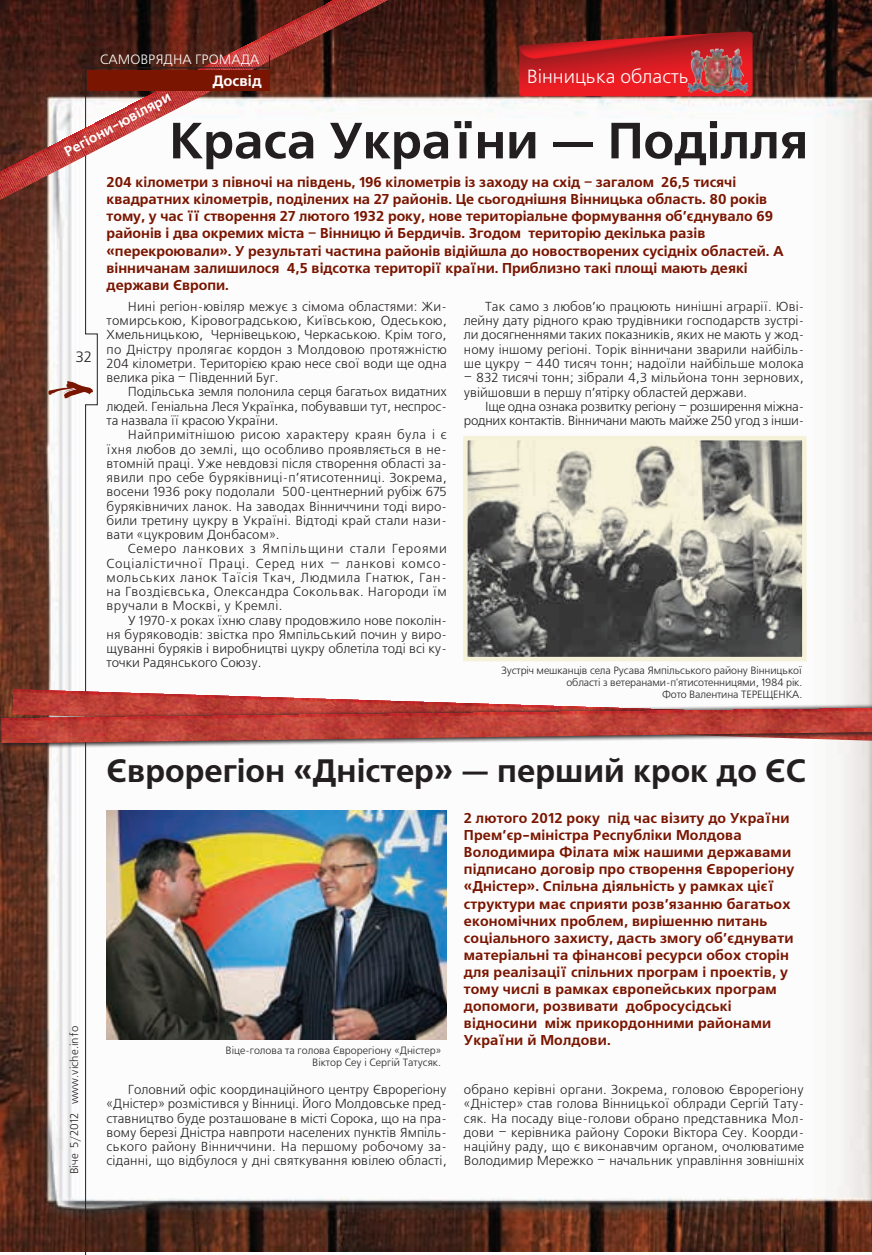
<style>
.page{position:relative;width:872px;height:1255px;background:#fff}
.page>*{position:absolute;margin:0;border:0;box-sizing:border-box;transform-origin:0 0}
.t1{font:700 50.7px "Free Set C";color:#231f20}
.t2{font:700 32.4px "Free Set C";color:#231f20}
.t3{font:19.05px "Free Set C";color:#fff}
.rubrica_left{font:700 15px "Free Set C";color:#fff}
.foto{font:15px "Free Set C";color:#231f20}
.vrez{font:700 14.25px/17.1px "Free Set C";letter-spacing:.01em;color:#791500}
.vrez-2{font:700 14.25px "Free Set C";color:#fff}
.rubrica_right{font:13.5px "Free Set C";color:#fff}
.text_freeset{font:13.05px/14.2px "Free Set C";color:#231f20;text-align:justify}
.text_freeset-2{font:13.05px/14.2px "Free Set C";letter-spacing:-.02em;color:#231f20;text-align:right}
.t4{font:11.25px "Free Set C";color:#231f20}
.foto-2{font:10.5px/12px "Free Set C";letter-spacing:-.01em;color:#231f20;text-align:right}
</style>
<div class="page">
<img style="left:0;top:0;width:872px;height:1251px">
<div style="left:0;top:689px;width:872px;height:60px;background:#231f20;opacity:.75"></div>
<div style="left:0;top:703px;width:872px;height:46px;background:#231f20;opacity:.75"></div>
<img style="left:1px;top:706px;width:871px;height:37px">
<svg style="left:519px;top:32px;width:233px;height:64px;background:#c01c20"></svg>
<img style="left:687px;top:48px;width:62px;height:48px">
<img style="left:0;top:0;width:388px;height:200px">
<img style="left:468px;top:441px;width:333px;height:215px">
<div style="left:463px;top:436px;width:343px;height:225px;border:4px solid #f6f2d9"></div>
<img style="left:270px;top:810px;width:177px;height:229px">
<svg style="left:48px;top:55px;width:222px;height:1199px"></svg>
<div style="left:87px;top:70px;width:183px;height:20px;background:#791500"></div>
<p class="rubrica_right" style="left:100px;top:52px;width:161px">САМОВРЯДНА ГРОМАДА</p>
<p class="rubrica_left" style="left:212px;top:72px;width:51px">Досвід</p>
<p class="vrez-2" style="left:61px;top:145px;width:120px;rotate:-28deg">Регіони-ювіляри</p>
<p class="t3" style="left:527px;top:66px;width:164px">Вінницька область</p>
<p class="t1" style="left:169px;top:112px;width:640px">Краса України — Поділля</p>
<p class="foto" style="left:76px;top:349px;width:18px">32</p>
<p class="vrez" style="left:107px;top:174px;width:679px">204 кілометри з півночі на південь, 196 кілометрів із заходу на схід – загалом 26,5 тисячі квадратних кілометрів, поділених на 27 районів. Це сьогоднішня Вінницька область. 80 років тому, у час її створення 27 лютого 1932 року, нове територіальне формування об’єднувало 69 районів і два окремих міста – Вінницю й Бердичів. Згодом територію декілька разів «перекроювали». У результаті частина районів відійшла до новостворених сусідніх областей. А вінничанам залишилося 4,5 відсотка території країни. Приблизно такі площі мають деякі держави Європи.</p>
<p class="text_freeset" style="left:107px;top:300px;width:342px;text-indent:21px">Нині регіон-ювіляр межує з сімома областями: Жи&shy;томирською, Кіровоградською, Київською, Одеською, Хмельницькою, Чернівецькою, Черкаською. Крім того, по Дністру пролягає кордон з Молдовою протяжністю 204 кілометри. Територією краю несе свої води ще одна велика ріка – Південний Буг.</p>
<p class="text_freeset" style="left:107px;top:385px;width:342px;text-indent:21px">Подільська земля полонила серця багатьох видатних людей. Геніальна Леся Українка, побувавши тут, неспрос&shy;та назвала її красою України.</p>
<p class="text_freeset" style="left:107px;top:428px;width:342px;text-indent:21px">Найпримітнішою рисою характеру краян була і є їхня любов до землі, що особливо проявляється в не&shy;втомній праці. Уже невдовзі після створення області за&shy;явили про себе буряківниці-п’ятисотенниці. Зокрема, восени 1936 року подолали 500-центнерний рубіж 675 буряківничих ланок. На заводах Вінниччини тоді виро&shy;били третину цукру в Україні. Відтоді край стали нази&shy;вати «цукровим Донбасом».</p>
<p class="text_freeset" style="left:107px;top:542px;width:342px;text-indent:21px">Семеро ланкових з Ямпільщини стали Героями Соціалістичної Праці. Серед них — ланкові комсо&shy;мольських ланок Таїсія Ткач, Людмила Гнатюк, Ган&shy;на Гвоздієвська, Олександра Сокольвак. Нагороди їм вручали в Москві, у Кремлі.</p>
<p class="text_freeset" style="left:107px;top:613px;width:342px;text-indent:21px">У 1970-х роках їхню славу продовжило нове поколін&shy;ня буряководів: звістка про Ямпільський почин у виро&shy;щуванні буряків і виробництві цукру облетіла тоді всі ку&shy;точки Радянського Союзу.</p>
<p class="text_freeset" style="left:464px;top:300px;width:342px;text-indent:21px">Так само з любов’ю працюють нинішні аграрії. Юві&shy;лейну дату рідного краю трудівники господарств зустрі&shy;ли досягненнями таких показників, яких не мають у жод&shy;ному іншому регіоні. Торік вінничани зварили найбіль&shy;ше цукру – 440 тисяч тонн; надоїли найбільше молока</p>
<p class="text_freeset" style="left:464px;top:371px;width:341px">– 832 тисячі тонн; зібрали 4,3 мільйона тонн зернових, увійшовши в першу п’ятірку областей держави.</p>
<p class="text_freeset-2" style="left:464px;top:400px;width:342px">Іще одна ознака розвитку регіону – розширення міжна&shy;родних контактів. Вінничани мають майже 250 угод з інши-</p>
<p class="foto-2" style="left:501px;top:664px;width:302px">Зустріч мешканців села Русава Ямпільського району Вінницької області з ветеранами-п'ятисотенницями, 1984 рік.</p>
<p class="foto-2" style="left:662px;top:688px;width:142px">Фото Валентина ТЕРЕЩЕНКА.</p>
<p class="t4" style="left:68px;top:1174px;width:150px;rotate:-90deg">Віче 5/2012 www.viche.info</p>
<p class="t2" style="left:107px;top:752px;width:701px">Єврорегіон «Дністер» — перший крок до ЄС</p>
<p class="vrez" style="left:464px;top:810px;width:332px">2 лютого 2012 року під час візиту до України Прем’єр-міністра Республіки Молдова Володимира Філата між нашими державами підписано договір про створення Єврорегіону «Дністер». Спільна діяльність у рамках цієї структури має сприяти розв’язанню багатьох економічних проблем, вирішенню питань соціального захисту, дасть змогу об’єднувати матеріальні та фінансові ресурси обох сторін для реалізації спільних програм і проектів, у тому числі в рамках європейських програм допомоги, розвивати добросусідські відносини між прикордонними районами України й Молдови.</p>
<p class="foto-2" style="left:226px;top:1044px;width:217px">Віце-голова та голова Єврорегіону «Дністер»</p>
<p class="foto-2" style="left:312px;top:1056px;width:130px">Віктор Сеу і Сергій Татусяк.</p>
<p class="text_freeset" style="left:107px;top:1082px;width:342px;text-indent:21px">Головний офіс координаційного центру Єврорегіону «Дністер» розмістився у Вінниці. Його Молдовське пред&shy;ставництво буде розташоване в місті Сорока, що на пра&shy;вому березі Дністра навпроти населених пунктів Ямпіль&shy;ського району Вінниччини. На першому робочому за&shy;сіданні, що відбулося у дні святкування ювілею області,</p>
<p class="text_freeset" style="left:464px;top:1082px;width:342px">обрано керівні органи. Зокрема, головою Єврорегіону «Дністер» став голова Вінницької облради Сергій Тату&shy;сяк. На посаду віце-голови обрано представника Мол&shy;дови – керівника району Сороки Віктора Сеу. Коорди&shy;наційну раду, що є виконавчим органом, очолюватиме Володимир Мережко – начальник управління зовнішніх</p>
</div>
